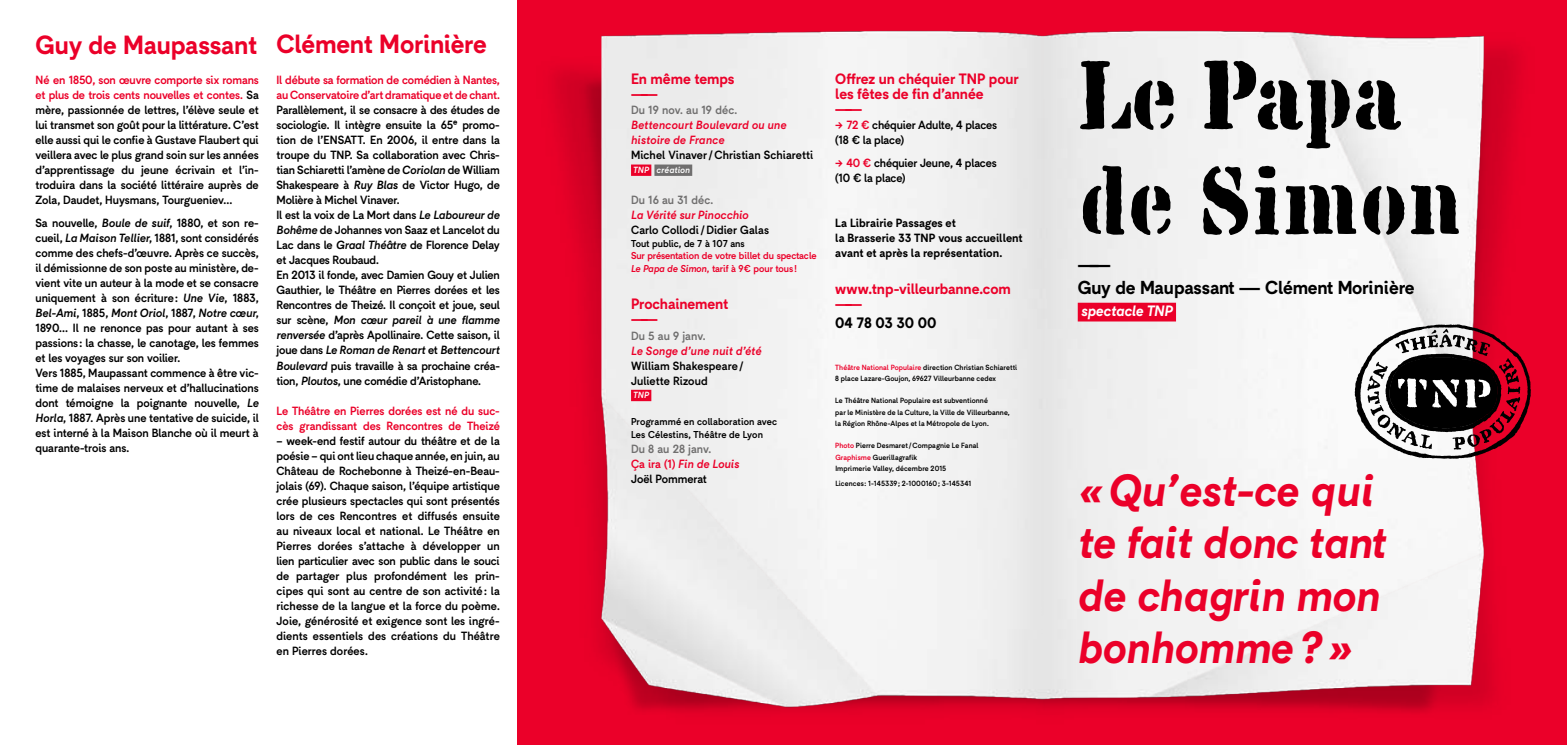
<style>
.page{position:relative;width:1567px;height:745px;background:#fff}
.page>*{position:absolute;margin:0;border:0;box-sizing:border-box;transform-origin:0 0}
.t1{font:97.5px/105px "Chaillot";letter-spacing:-.01em;color:#000}
.t2{font:italic 700 45px/52.5px "G Gpopulaire";letter-spacing:-.01em;color:#eb0029}
.t3{font:700 26.25px "G Gpopulaire";letter-spacing:-.005em;color:#eb0029}
.t4{font:700 18.75px/22.5px "G Gpopulaire";letter-spacing:-.005em;color:#000}
.t5{font:700 15px/15px "G Gpopulaire";color:#eb0029}
.t6{font:italic 700 15px "G Gpopulaire";letter-spacing:-.01em;color:#fff}
.t7{font:700 15px "G Gpopulaire";letter-spacing:-.015em;color:#000}
.t8{font:600 11.88px/15px "G Gpopulaire";letter-spacing:-.01em;color:#000}
.t9{font:600 11.88px/15px "G Gpopulaire";letter-spacing:-.01em;color:#eb0029}
.t10{font:italic 600 11.88px/15px "G Gpopulaire";letter-spacing:.005em;color:#eb0029}
.t11{font:600 11.88px/15px "G Gpopulaire";color:#706f6f}
.t12{font:700 11.88px/15px "G Gpopulaire";letter-spacing:.005em;color:#000}
.t13{font:600 10px/12.5px "G Gpopulaire";letter-spacing:.005em;color:#000}
.t14{font:600 10px/12.5px "G Gpopulaire";letter-spacing:-.015em;color:#eb0029}
.t15{font:italic 600 8.88px "G Gpopulaire";letter-spacing:.015em;color:#fff}
.t16{font:600 7.5px/11.2px "G Gpopulaire";letter-spacing:.01em;color:#000}
.s1{color:#eb0029}
.s2{font-style:italic}
.s3{font-style:italic;color:#eb0029}
.s4{color:#000}
</style>
<div class="page">
<img style="left:517px;top:0;width:1049px;height:744px">
<svg style="left:1354px;top:324px;width:176px;height:134px"></svg>
<div style="left:1077px;top:302px;width:98px;height:19px;background:#eb0029"></div>
<div style="left:631px;top:164px;width:20px;height:12px;background:#eb0029"></div>
<div style="left:654px;top:164px;width:38px;height:12px;background:#706f6f"></div>
<div style="left:631px;top:389px;width:20px;height:12px;background:#eb0029"></div>
<h3 class="t3" style="left:35px;top:28px;width:223px">Guy de Maupassant</h3>
<p class="t8" style="left:35px;top:72px;width:225px;text-align:justify"><span class="s1">Né en 1850, son œuvre comporte six romans et plus de trois cents nouvelles et contes.</span> Sa mère, passionnée de lettres, l’élève seule et lui transmet son goût pour la littérature. C’est elle aussi qui le confie à Gustave Flaubert qui veillera avec le plus grand soin sur les années d’apprentissage du jeune écrivain et l’in&shy;troduira dans la société littéraire auprès de Zola, Daudet, Huysmans, Tourgueniev…</p>
<p class="t8" style="left:35px;top:215px;width:225px">Sa nouvelle, <span class="s2">Boule de suif</span>, 1880, et son re&shy;cueil, <span class="s2">La Maison Tellier</span>, 1881, sont considérés comme des chefs-d’œuvre. Après ce succès, il démissionne de son poste au ministère, de&shy;vient vite un auteur à la mode et se consacre uniquement à son écriture: <span class="s2">Une Vie</span>, 1883, <span class="s2">Bel-Ami</span>, 1885, <span class="s2">Mont Oriol</span>, 1887, <span class="s2">Notre cœur</span>, 1890… Il ne renonce pas pour autant à ses passions: la chasse, le canotage, les femmes et les voyages sur son voilier.<br>Vers 1885, Maupassant commence à être vic&shy;time de malaises nerveux et d’hallucinations dont témoigne la poignante nouvelle, <span class="s2">Le Horla</span>, 1887. Après une tentative de suicide, il est interné à la Maison Blanche où il meurt à quarante-trois ans.</p>
<h3 class="t3" style="left:276px;top:27px;width:212px">Clément Morinière</h3>
<p class="t9" style="left:276px;top:72px;width:225px">Il débute sa formation de comédien à Nantes, au Conservatoire d’art dramatique et de chant.</p>
<p class="t8" style="left:276px;top:102px;width:225px">Parallèlement, il se consacre à des études de sociologie. Il intègre ensuite la 65e promo&shy;tion de l’ENSATT. En 2006, il entre dans la troupe du TNP. Sa collaboration avec Chris&shy;tian Schiaretti l’amène de <span class="s2">Coriolan</span> de William Shakespeare à <span class="s2">Ruy Blas</span> de Victor Hugo, de Molière à Michel Vinaver.<br>Il est la voix de La Mort dans <span class="s2">Le Laboureur de Bohême</span> de Johannes von Saaz et Lancelot du Lac dans le <span class="s2">Graal Théâtre</span> de Florence Delay et Jacques Roubaud.<br>En 2013 il fonde, avec Damien Gouy et Julien Gauthier, le Théâtre en Pierres dorées et les Rencontres de Theizé. Il conçoit et joue, seul sur scène, <span class="s2">Mon cœur pareil à une flamme renversée</span> d’après Apollinaire. Cette saison, il joue dans <span class="s2">Le Roman de Renart</span> et <span class="s2">Bettencourt Boulevard</span> puis travaille à sa prochaine créa&shy;tion, <span class="s2">Ploutos</span>, une comédie d’Aristophane.</p>
<p class="t9" style="left:276px;top:402px;width:225px">Le Théâtre en Pierres dorées est né du suc&shy;cès grandissant des Rencontres de Theizé</p>
<p class="t8" style="left:276px;top:432px;width:225px;text-align:justify">– week-end festif autour du théâtre et de la poésie – qui ont lieu chaque année, en juin, au Château de Rochebonne à Theizé-en-Beau&shy;jolais (69). Chaque saison, l’équipe artistique crée plusieurs spectacles qui sont présentés lors de ces Rencontres et diffusés ensuite au niveaux local et national. Le Théâtre en Pierres dorées s’attache à développer un lien particulier avec son public dans le souci de partager plus profondément les prin&shy;cipes qui sont au centre de son activité: la richesse de la langue et la force du poème.<br>Joie, générosité et exigence sont les ingré&shy;dients essentiels des créations du Théâtre en Pierres dorées.</p>
<p class="t5" style="left:631px;top:71px;width:105px">En même temps ——</p>
<p class="t11" style="left:631px;top:102px;width:108px">Du 19 nov. au 19 déc.</p>
<p class="t10" style="left:631px;top:117px;width:157px">Bettencourt Boulevard ou une histoire de France</p>
<p class="t8" style="left:631px;top:147px;width:184px">Michel Vinaver/Christian Schiaretti</p>
<p class="t15" style="left:633px;top:163px;width:58px">TNP création</p>
<p class="t11" style="left:631px;top:192px;width:84px">Du 16 au 31 déc.</p>
<p class="t10" style="left:631px;top:207px;width:119px">La Vérité sur Pinocchio</p>
<p class="t8" style="left:631px;top:222px;width:139px">Carlo Collodi/Didier Galas</p>
<p class="t13" style="left:631px;top:236px;width:115px">Tout public, de 7 à 107 ans</p>
<p class="t14" style="left:631px;top:249px;width:187px">Sur présentation de votre billet du spectacle<br><span class="s2">Le Papa de Simon</span>, tarif à 9€ pour tous !</p>
<p class="t5" style="left:631px;top:296px;width:99px">Prochainement ——</p>
<p class="t11" style="left:631px;top:327px;width:76px">Du 5 au 9 janv.</p>
<p class="t10" style="left:631px;top:342px;width:132px">Le Songe d’une nuit d’été</p>
<p class="t8" style="left:631px;top:357px;width:114px">William Shakespeare/<br>Juliette Rizoud</p>
<p class="t15" style="left:633px;top:388px;width:17px">TNP</p>
<p class="t13" style="left:631px;top:415px;width:148px">Programmé en collaboration avec<br>Les Célestins, Théâtre de Lyon</p>
<p class="t11" style="left:631px;top:440px;width:110px">Du 8 au 28 janv.<br><span class="s1">Ça ira (1)</span> <span class="s3">Fin de Louis<br></span><span class="s4">Joël Pommerat</span></p>
<h1 class="t1" style="left:1077px;top:42px;width:386px">Le Papa de Simon</h1>
<h3 class="t4" style="left:1077px;top:253px;width:338px">——<br>Guy de Maupassant — Clément Morinière</h3>
<p class="t6" style="left:1081px;top:300px;width:93px">spectacle TNP</p>
<p class="t5" style="left:835px;top:71px;width:185px">Offrez un chéquier TNP pour les fêtes de fin d’année<br>——</p>
<p class="t8" style="left:835px;top:117px;width:163px"><span class="s1">→ 72 €</span> chéquier Adulte, 4 places (18 € la place)</p>
<p class="t8" style="left:835px;top:155px;width:163px"><span class="s1">→ 40 €</span> chéquier Jeune, 4 places (10 € la place)</p>
<p class="t12" style="left:835px;top:215px;width:189px">La Librairie Passages et<br>la Brasserie 33 TNP vous accueillent avant et après la représentation.</p>
<p class="t5" style="left:835px;top:281px;width:177px">www.tnp-villeurbanne.com ——</p>
<p class="t7" style="left:835px;top:313px;width:103px">04 78 03 30 00</p>
<p class="t16" style="left:835px;top:361px;width:183px"><span class="s1">Théâtre National Populaire</span> direction Christian Schiaretti<br>8 place Lazare-Goujon, 69627 Villeurbanne cedex</p>
<p class="t16" style="left:835px;top:394px;width:176px">Le Théâtre National Populaire est subventionné<br>par le Ministère de la Culture, la Ville de Villeurbanne, la Région Rhône-Alpes et la Métropole de Lyon.</p>
<p class="t16" style="left:835px;top:439px;width:145px"><span class="s1">Photo</span> Pierre Desmaret/Compagnie Le Fanal<br><span class="s1">Graphisme</span> Guerillagrafik<br>Imprimerie Valley, décembre 2015</p>
<p class="t16" style="left:835px;top:477px;width:137px">Licences: 1-145339; 2-1000160; 3-145341</p>
<h2 class="t2" style="left:1077px;top:461px;width:310px">«Qu’est-ce qui te fait donc tant de chagrin mon bonhomme?»</h2>
</div>
